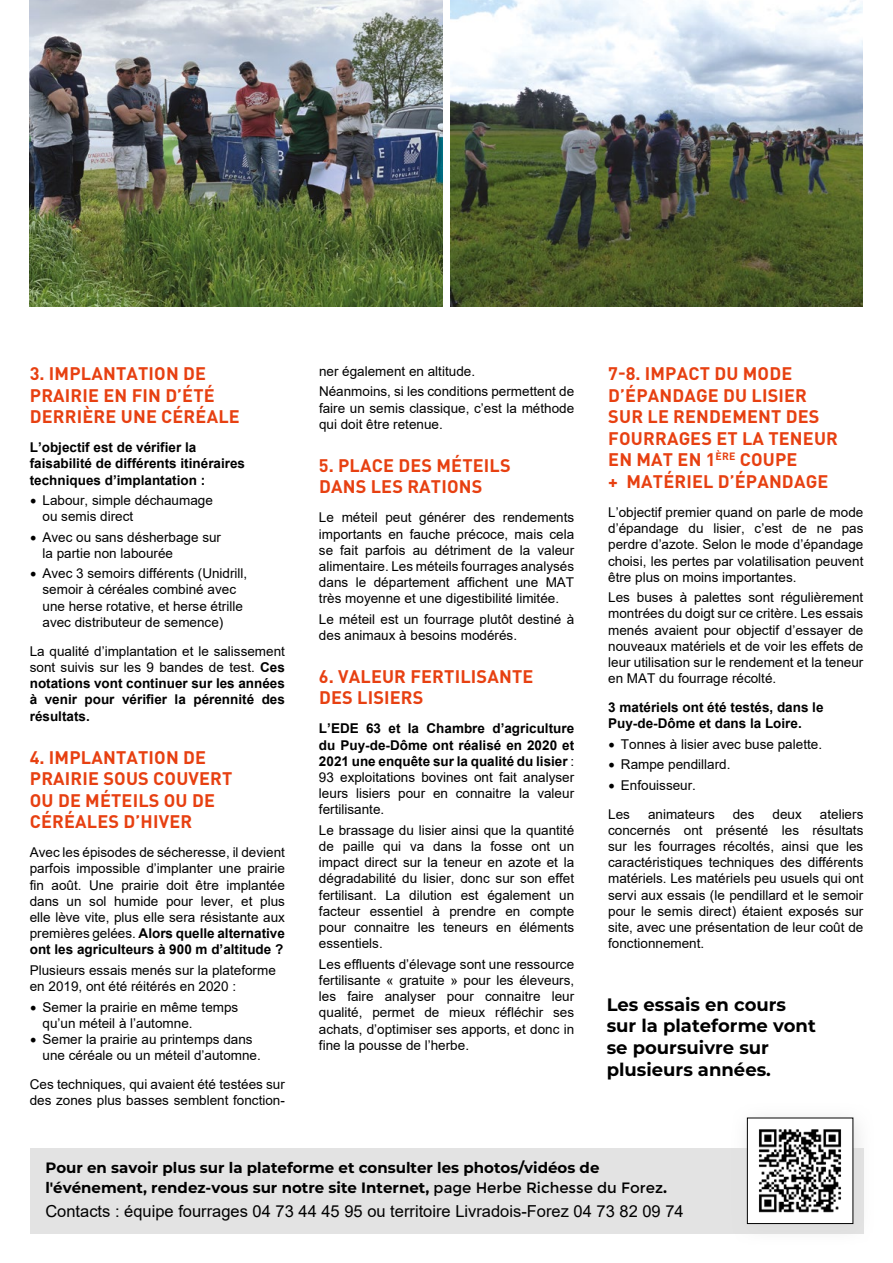
<style>
.page{position:relative;width:893px;height:1263px;background:#fff}
.page>*{position:absolute;margin:0;border:0;box-sizing:border-box;transform-origin:0 0}
.t1{font:700 18px/21.6px "DIN Pro";letter-spacing:.01em;color:#e74011}
.t2{font:700 18px/21.6px "Montserrat";color:#000}
.t3{font:16.5px "Arial";color:#000}
.t4{font:700 15px/19.8px "Montserrat";color:#000}
.t5{font:13.5px/16.2px "Arial";color:#000}
.t6{font:700 13.5px/16.2px "Arial";color:#000}
.s1{font-family:"Minion Pro";font-size:18px}
.s2{font-weight:400}
.s3{font-weight:700}
</style>
<div class="page">
<img style="left:451px;top:0;width:411px;height:306px">
<img style="left:30px;top:0;width:412px;height:306px">
<div style="left:30px;top:1148px;width:833px;height:85px;background:#e3e3e3"></div>
<div style="left:730px;top:1102px;width:145px;height:145px;background:#dadada;opacity:.75"></div>
<img style="left:749px;top:1119px;width:102px;height:103px">
<div style="left:747px;top:1117px;width:106px;height:107px;border:1px solid #000"></div>
<h1 class="t1" style="left:30px;top:362px;width:211px">3. IMPLANTATION DE<br>PRAIRIE EN FIN D’ÉTÉ<br>DERRIÈRE UNE CÉRÉALE</h1>
<p class="t6" style="left:30px;top:439px;width:217px">L’objectif est de vérifier la faisabilité de différents itinéraires techniques d’implantation :</p>
<p class="t5" style="left:43px;top:492px;width:172px;text-indent:-13px"><span class="s1">•</span> Labour, simple déchaumage ou semis direct</p>
<p class="t5" style="left:43px;top:529px;width:180px;text-indent:-13px"><span class="s1">•</span> Avec ou sans désherbage sur la partie non labourée</p>
<p class="t5" style="left:43px;top:565px;width:206px;text-indent:-13px"><span class="s1">•</span> Avec 3 semoirs différents (Unidrill, semoir à céréales combiné avec une herse rotative, et herse étrille avec distributeur de semence)</p>
<p class="t6" style="left:30px;top:643px;width:257px;text-align:justify"><span class="s2">La qualité d’implantation et le salissement sont suivis sur les 9 bandes de test.</span> Ces notations vont continuer sur les années à venir pour vérifier la pérennité des résultats.</p>
<h1 class="t1" style="left:30px;top:745px;width:204px">4. IMPLANTATION DE<br>PRAIRIE SOUS COUVERT<br>OU DE MÉTEILS OU DE<br>CÉRÉALES D’HIVER</h1>
<p class="t5" style="left:30px;top:844px;width:257px;text-align:justify">Avec les épisodes de sécheresse, il devient parfois impossible d’implanter une prairie fin août. Une prairie doit être implantée dans un sol humide pour lever, et plus elle lève vite, plus elle sera résistante aux premières gelées. <span class="s3">Alors quelle alternative ont les agriculteurs à 900 m d’altitude ?</span></p>
<p class="t5" style="left:30px;top:962px;width:248px">Plusieurs essais menés sur la plateforme en 2019, ont été réitérés en 2020 :</p>
<p class="t5" style="left:43px;top:999px;width:197px;text-indent:-13px"><span class="s1">•</span> Semer la prairie en même temps qu’un méteil à l’automne.</p>
<p class="t5" style="left:43px;top:1031px;width:220px;text-indent:-13px"><span class="s1">•</span> Semer la prairie au printemps dans une céréale ou un méteil d’automne.</p>
<p class="t5" style="left:30px;top:1076px;width:257px">Ces techniques, qui avaient été testées sur des zones plus basses semblent fonction-</p>
<p class="t5" style="left:319px;top:361px;width:257px;line-height:20.4px">ner également en altitude.<br>Néanmoins, si les conditions permettent de</p>
<p class="t5" style="left:319px;top:400px;width:257px">faire un semis classique, c’est la méthode qui doit être retenue.</p>
<h1 class="t1" style="left:319px;top:454px;width:193px">5. PLACE DES MÉTEILS<br>DANS LES RATIONS</h1>
<p class="t5" style="left:319px;top:509px;width:257px;text-align:justify">Le méteil peut générer des rendements importants en fauche précoce, mais cela se fait parfois au détriment de la valeur alimentaire. Les méteils fourrages analysés dans le département affichent une MAT très moyenne et une digestibilité limitée.</p>
<p class="t5" style="left:319px;top:611px;width:257px">Le méteil est un fourrage plutôt destiné à des animaux à besoins modérés.</p>
<h1 class="t1" style="left:319px;top:665px;width:216px">6. VALEUR FERTILISANTE<br>DES LISIERS</h1>
<p class="t6" style="left:319px;top:721px;width:257px;text-align:justify">L’EDE 63 et la Chambre d’agriculture du Puy-de-Dôme ont réalisé en 2020 et 2021 une enquête sur la qualité du lisier <span class="s2">:<br>93 exploitations bovines ont fait analyser leurs lisiers pour en connaitre la valeur fertilisante.</span></p>
<p class="t5" style="left:319px;top:822px;width:257px;text-align:justify">Le brassage du lisier ainsi que la quantité de paille qui va dans la fosse ont un impact direct sur la teneur en azote et la dégradabilité du lisier, donc sur son effet fertilisant. La dilution est également un facteur essentiel à prendre en compte pour connaitre les teneurs en éléments essentiels.</p>
<p class="t5" style="left:319px;top:956px;width:257px;text-align:justify">Les effluents d’élevage sont une ressource fertilisante « gratuite » pour les éleveurs, les faire analyser pour connaitre leur qualité, permet de mieux réfléchir ses achats, d’optimiser ses apports, et donc in fine la pousse de l’herbe.</p>
<h1 class="t1" style="left:608px;top:362px;width:231px">7-8. IMPACT DU MODE<br>D’ÉPANDAGE DU LISIER<br>SUR LE RENDEMENT DES<br>FOURRAGES ET LA TENEUR<br>EN MAT EN 1<sup>ÈRE</sup> COUPE<br>+ MATÉRIEL D’ÉPANDAGE</h1>
<p class="t5" style="left:608px;top:504px;width:257px;text-align:justify">L’objectif premier quand on parle de mode d’épandage du lisier, c’est de ne pas perdre d’azote. Selon le mode d’épandage choisi, les pertes par volatilisation peuvent être plus on moins importantes.</p>
<p class="t5" style="left:608px;top:589px;width:257px;text-align:justify">Les buses à palettes sont régulièrement montrées du doigt sur ce critère. Les essais menés avaient pour objectif d’essayer de nouveaux matériels et de voir les effets de leur utilisation sur le rendement et la teneur en MAT du fourrage récolté.</p>
<p class="t6" style="left:608px;top:699px;width:217px">3 matériels ont été testés, dans le<br>Puy-de-Dôme et dans la Loire.</p>
<p class="t5" style="left:608px;top:736px;width:215px"><span class="s1">•</span> Tonnes à lisier avec buse palette.</p>
<p class="t5" style="left:608px;top:756px;width:124px"><span class="s1">•</span> Rampe pendillard.</p>
<p class="t5" style="left:608px;top:770px;width:89px;line-height:29px"><span class="s1">•</span> Enfouisseur.<br>Les</p>
<p class="t5" style="left:608px;top:806px;width:257px;text-align:justify;text-indent:212px">ateliers concernés ont présenté les résultats sur les fourrages récoltés, ainsi que les caractéristiques techniques des différents matériels. Les matériels peu usuels qui ont servi aux essais (le pendillard et le semoir pour le semis direct) étaient exposés sur site, avec une présentation de leur coût de fonctionnement.</p>
<p class="t5" style="left:648px;top:806px;width:68px">animateurs</p>
<p class="t5" style="left:733px;top:806px;width:23px">des</p>
<p class="t5" style="left:773px;top:806px;width:31px">deux</p>
<h1 class="t2" style="left:607px;top:993px;width:211px">Les essais en cours sur la plateforme vont se poursuivre sur plusieurs années.</h1>
<p class="t4" style="left:45px;top:1157px;width:623px">Pour en savoir plus sur la plateforme et consulter les photos/vidéos de l'événement, rendez-vous sur notre site Internet, <span class="s2">page Herbe Richesse du Forez</span>.</p>
<p class="t3" style="left:45px;top:1200px;width:640px">Contacts : équipe fourrages 04 73 44 45 95 ou territoire Livradois-Forez 04 73 82 09 74</p>
</div>
